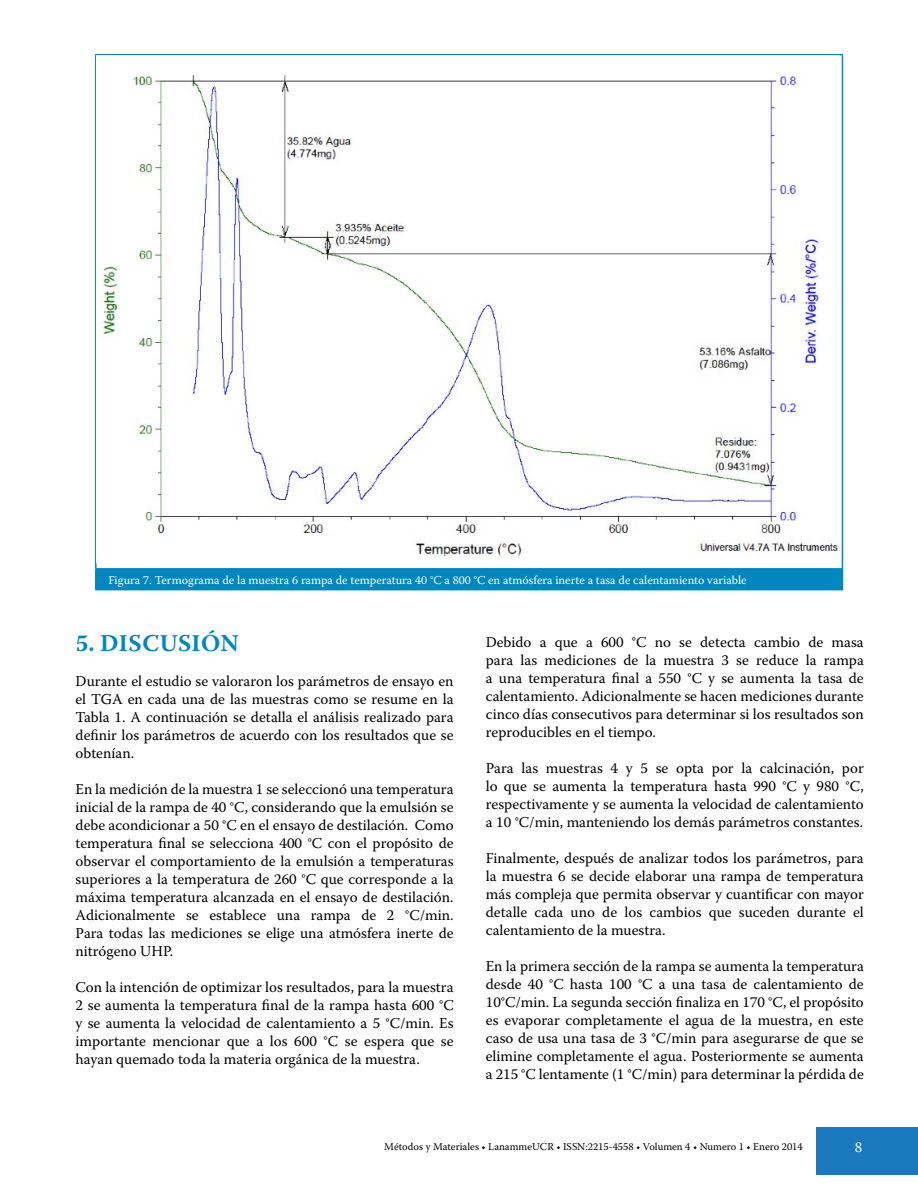
<style>
.page{position:relative;width:918px;height:1188px;background:#fff}
.page>*{position:absolute;margin:0;border:0;box-sizing:border-box;transform-origin:0 0}
.t1{font:700 24px "Warnock Pro";letter-spacing:.015em;color:#0087bf}
.t2{font:15px/18px "Warnock Pro";color:#000;text-align:justify}
.t3{font:15px "Warnock Pro";color:#fff}
.t4{font:12px "Warnock Pro";color:#fff}
.t5{font:10.5px "Warnock Pro";color:#000}
</style>
<div class="page">
<div style="left:816px;top:1127px;width:102px;height:47px;background:#1a79bf"></div>
<div style="left:96px;top:569px;width:746px;height:21px;background:#0087bf"></div>
<hr style="left:95px;top:568px;width:748px;height:2px;background:#0087bf">
<svg style="left:95px;top:570px;width:1px;height:19px"></svg>
<svg style="left:842px;top:570px;width:1px;height:19px"></svg>
<hr style="left:95px;top:589px;width:748px;height:1px;background:#0087bf">
<hr style="left:95px;top:54px;width:748px;height:2px;background:#0087bf">
<hr style="left:95px;top:56px;width:2px;height:512px;background:#0087bf">
<hr style="left:842px;top:56px;width:1px;height:512px;background:#0087bf">
<img style="left:102px;top:69px;width:736px;height:490px">
<p class="t4" style="left:109px;top:572px;width:640px">Figura 7. Termograma de la muestra 6 rampa de temperatura 40 °C a 800 °C en atmósfera inerte a tasa de calentamiento variable</p>
<h1 class="t1" style="left:76px;top:629px;width:165px">5. DISCUSIÓN</h1>
<p class="t2" style="left:76px;top:672px;width:380px">Durante el estudio se valoraron los parámetros de ensayo en el TGA en cada una de las muestras como se resume en la Tabla 1. A continuación se detalla el análisis realizado para definir los parámetros de acuerdo con los resultados que se obtenían.</p>
<p class="t2" style="left:76px;top:780px;width:380px">En la medición de la muestra 1 se seleccionó una temperatura inicial de la rampa de 40 °C, considerando que la emulsión se debe acondicionar a 50 °C en el ensayo de destilación. Como temperatura final se selecciona 400 °C con el propósito de observar el comportamiento de la emulsión a temperaturas superiores a la temperatura de 260 °C que corresponde a la máxima temperatura alcanzada en el ensayo de destilación.<br>Adicionalmente se establece una rampa de 2 °C/min.<br>Para todas las mediciones se elige una atmósfera inerte de nitrógeno UHP.</p>
<p class="t2" style="left:76px;top:978px;width:380px">Con la intención de optimizar los resultados, para la muestra 2 se aumenta la temperatura final de la rampa hasta 600 °C y se aumenta la velocidad de calentamiento a 5 °C/min. Es importante mencionar que a los 600 °C se espera que se hayan quemado toda la materia orgánica de la muestra.</p>
<p class="t2" style="left:486px;top:633px;width:380px">Debido a que a 600 °C no se detecta cambio de masa para las mediciones de la muestra 3 se reduce la rampa a una temperatura final a 550 °C y se aumenta la tasa de calentamiento. Adicionalmente se hacen mediciones durante cinco días consecutivos para determinar si los resultados son reproducibles en el tiempo.</p>
<p class="t2" style="left:486px;top:759px;width:380px">Para las muestras 4 y 5 se opta por la calcinación, por lo que se aumenta la temperatura hasta 990 °C y 980 °C, respectivamente y se aumenta la velocidad de calentamiento a 10 °C/min, manteniendo los demás parámetros constantes.</p>
<p class="t2" style="left:486px;top:849px;width:380px">Finalmente, después de analizar todos los parámetros, para la muestra 6 se decide elaborar una rampa de temperatura más compleja que permita observar y cuantificar con mayor detalle cada uno de los cambios que suceden durante el calentamiento de la muestra.</p>
<p class="t2" style="left:486px;top:957px;width:380px">En la primera sección de la rampa se aumenta la temperatura desde 40 °C hasta 100 °C a una tasa de calentamiento de 10°C/min. La segunda sección finaliza en 170 °C, el propósito es evaporar completamente el agua de la muestra, en este caso de usa una tasa de 3 °C/min para asegurarse de que se elimine completamente el agua. Posteriormente se aumenta a 215 °C lentamente (1 °C/min) para determinar la pérdida de</p>
<p class="t5" style="left:384px;top:1140px;width:420px">Métodos y Materiales • LanammeUCR • ISSN:2215-4558 • Volumen 4 • Numero 1 • Enero 2014</p>
<p class="t3" style="left:855px;top:1138px;width:9px">8</p>
</div>
